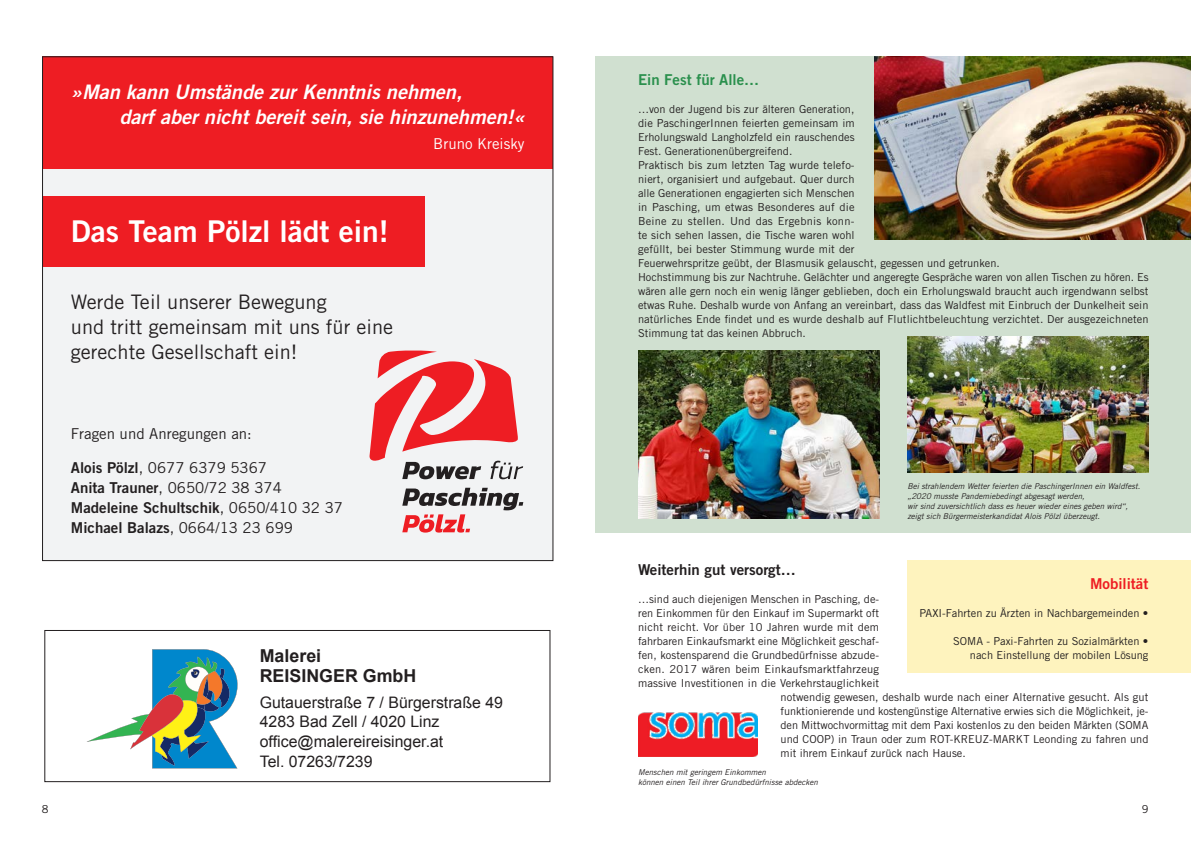
<style>
.page{position:relative;width:1191px;height:842px;background:#fff}
.page>*{position:absolute;margin:0;border:0;box-sizing:border-box;transform-origin:0 0}
.t1{font:30px "Trade Gothic LT Std Bd 2";color:#fff}
.t2{font:20px "Trade Gothic LT Std";color:#231f20}
.t3{font:20px "Trade Gothic LT Std Bd 2 Obl";color:#fff}
.t4{font:700 17.8px/19.8px "Arial";color:#231f20}
.t5{font:15.9px/19.8px "Arial";color:#231f20}
.t6{font:15px "Trade Gothic LT Std Bd 2";color:#231f20}
.t7{font:15px "Trade Gothic LT Std";color:#231f20}
.t8{font:15px "Trade Gothic LT Std Bd 2";color:#2a904d}
.t9{font:15px "Trade Gothic LT Std";color:#fff}
.t10{font:15px "Trade Gothic LT Std Bd 2";color:#ee1d23}
.t11{font:11px/14px "Trade Gothic LT Std";color:#231f20;text-align:justify}
.t12{font:italic 8px "Trade Gothic LT Std";color:#231f20}
.s1{font-family:"Trade Gothic LT Std Bd 2"}
.s2{font-family:"Trade Gothic LT Std"}
</style>
<div class="page">
<div style="left:595px;top:57px;width:596px;height:476px;background:#d0e0d0"></div>
<div style="left:43px;top:57px;width:510px;height:504px;background:#f2f3f4"></div>
<svg style="left:402px;top:488px;width:121px;height:45px"></svg>
<svg style="left:369px;top:351px;width:154px;height:128px"></svg>
<div style="left:43px;top:57px;width:510px;height:112px;background:#ee1d23"></div>
<div style="left:43px;top:197px;width:382px;height:70px;background:#ee1d23"></div>
<div style="left:907px;top:561px;width:284px;height:112px;background:#fef3be"></div>
<img style="left:638px;top:712px;width:120px;height:45px">
<div style="left:45px;top:630px;width:505px;height:152px;border:1px solid #231f20"></div>
<img style="left:152px;top:679px;width:86px;height:90px">
<svg style="left:87px;top:649px;width:150px;height:119px"></svg>
<img style="left:638px;top:351px;width:241px;height:168px">
<img style="left:907px;top:337px;width:241px;height:135px">
<img style="left:874px;top:57px;width:317px;height:182px">
<p class="t3" style="left:71px;top:79px;width:393px">»Man kann Umstände zur Kenntnis nehmen,</p>
<p class="t3" style="left:119px;top:104px;width:406px">darf aber nicht bereit sein, sie hinzunehmen!«</p>
<p class="t9" style="left:433px;top:135px;width:93px">Bruno Kreisky</p>
<p class="t1" style="left:71px;top:213px;width:319px">Das Team Pölzl lädt ein!</p>
<p class="t2" style="left:71px;top:290px;width:257px">Werde Teil unserer Bewegung</p>
<p class="t2" style="left:71px;top:315px;width:324px">und tritt gemeinsam mit uns für eine</p>
<p class="t2" style="left:71px;top:340px;width:228px">gerechte Gesellschaft ein!</p>
<p class="t7" style="left:71px;top:424px;width:182px">Fragen und Anregungen an:</p>
<p class="t7" style="left:71px;top:458px;width:198px"><span class="s1">Alois Pölzl</span>, 0677 6379 5367</p>
<p class="t7" style="left:71px;top:478px;width:212px"><span class="s1">Anita Trauner</span>, 0650/72 38 374</p>
<p class="t6" style="left:71px;top:498px;width:274px">Madeleine Schultschik<span class="s2">, 0650/410 32 37</span></p>
<p class="t6" style="left:71px;top:518px;width:224px">Michael Balazs<span class="s2">, 0664/13 23 699</span></p>
<p class="t4" style="left:260px;top:647px;width:158px">Malerei<br>REISINGER GmbH</p>
<p class="t5" style="left:260px;top:692px;width:245px">Gutauerstraße 7 / Bürgerstraße 49<br>4283 Bad Zell / 4020 Linz office@malereireisinger.at<br>Tel. 07263/7239</p>
<p class="t8" style="left:638px;top:70px;width:123px">Ein Fest für Alle…</p>
<p class="t11" style="left:638px;top:101px;width:218px">…von der Jugend bis zur älteren Generation, die PaschingerInnen feierten gemeinsam im Erholungswald Langholzfeld ein rauschendes Fest. Generationenübergreifend.</p>
<p class="t11" style="left:638px;top:157px;width:363px;text-align:left">Praktisch bis zum letzten Tag wurde telefo-<br>niert, organisiert und aufgebaut. Quer durch<br>alle Generationen engagierten sich Menschen<br>in Pasching, um etwas Besonderes auf die<br>Beine zu stellen. Und das Ergebnis konn-<br>te sich sehen lassen, die Tische waren wohl<br>gefüllt, bei bester Stimmung wurde mit der<br>Feuerwehrspritze geübt, der Blasmusik gelauscht, gegessen und getrunken.</p>
<p class="t11" style="left:638px;top:269px;width:512px">Hochstimmung bis zur Nachtruhe. Gelächter und angeregte Gespräche waren von allen Tischen zu hören. Es wären alle gern noch ein wenig länger geblieben, doch ein Erholungswald braucht auch irgendwann selbst etwas Ruhe. Deshalb wurde von Anfang an vereinbart, dass das Waldfest mit Einbruch der Dunkelheit sein natürliches Ende findet und es wurde deshalb auf Flutlichtbeleuchtung verzichtet. Der ausgezeichneten Stimmung tat das keinen Abbruch.</p>
<p class="t12" style="left:907px;top:481px;width:234px">Bei strahlendem Wetter feierten die PaschingerInnen ein Waldfest.</p>
<p class="t12" style="left:907px;top:491px;width:179px">„2020 musste Pandemiebedingt abgesagt werden,</p>
<p class="t12" style="left:907px;top:501px;width:222px">wir sind zuversichtlich dass es heuer wieder eines geben wird“,</p>
<p class="t12" style="left:907px;top:511px;width:194px">zeigt sich Bürgermeisterkandidat Alois Pölzl überzeugt.</p>
<p class="t6" style="left:638px;top:560px;width:159px">Weiterhin gut versorgt…</p>
<p class="t11" style="left:638px;top:591px;width:242px">…sind auch diejenigen Menschen in Pasching, de-</p>
<p class="t11" style="left:638px;top:605px;width:242px">ren Einkommen für den Einkauf im Supermarkt oft</p>
<p class="t11" style="left:638px;top:619px;width:242px">nicht reicht. Vor über 10 Jahren wurde mit dem</p>
<p class="t11" style="left:638px;top:633px;width:242px">fahrbaren Einkaufsmarkt eine Möglichkeit geschaf-</p>
<p class="t11" style="left:638px;top:647px;width:242px">fen, kostensparend die Grundbedürfnisse abzude-</p>
<p class="t11" style="left:638px;top:661px;width:242px">cken. 2017 wären beim Einkaufsmarktfahrzeug</p>
<p class="t11" style="left:638px;top:675px;width:243px">massive Investitionen in die Verkehrstauglichkeit</p>
<p class="t11" style="left:780px;top:689px;width:369px">notwendig gewesen, deshalb wurde nach einer Alternative gesucht. Als gut</p>
<p class="t11" style="left:780px;top:703px;width:369px">funktionierende und kostengünstige Alternative erwies sich die Möglichkeit, je-</p>
<p class="t11" style="left:780px;top:717px;width:369px">den Mittwochvormittag mit dem Paxi kostenlos zu den beiden Märkten (SOMA</p>
<p class="t11" style="left:780px;top:731px;width:369px">und COOP) in Traun oder zum ROT-KREUZ-MARKT Leonding zu fahren und</p>
<p class="t11" style="left:780px;top:745px;width:187px">mit ihrem Einkauf zurück nach Hause.</p>
<p class="t10" style="left:1090px;top:574px;width:60px">Mobilität</p>
<p class="t11" style="left:919px;top:605px;width:230px">PAXI-Fahrten zu Ärzten in Nachbargemeinden •</p>
<p class="t11" style="left:953px;top:633px;width:197px">SOMA - Paxi-Fahrten zu Sozialmärkten •</p>
<p class="t11" style="left:970px;top:647px;width:180px">nach Einstellung der mobilen Lösung</p>
<p class="t12" style="left:638px;top:767px;width:129px">Menschen mit geringem Einkommen</p>
<p class="t12" style="left:638px;top:777px;width:181px">können einen Teil ihrer Grundbedürfnisse abdecken</p>
<p class="t11" style="left:42px;top:802px;width:8px">8</p>
<p class="t11" style="left:1141px;top:802px;width:8px">9</p>
</div>
